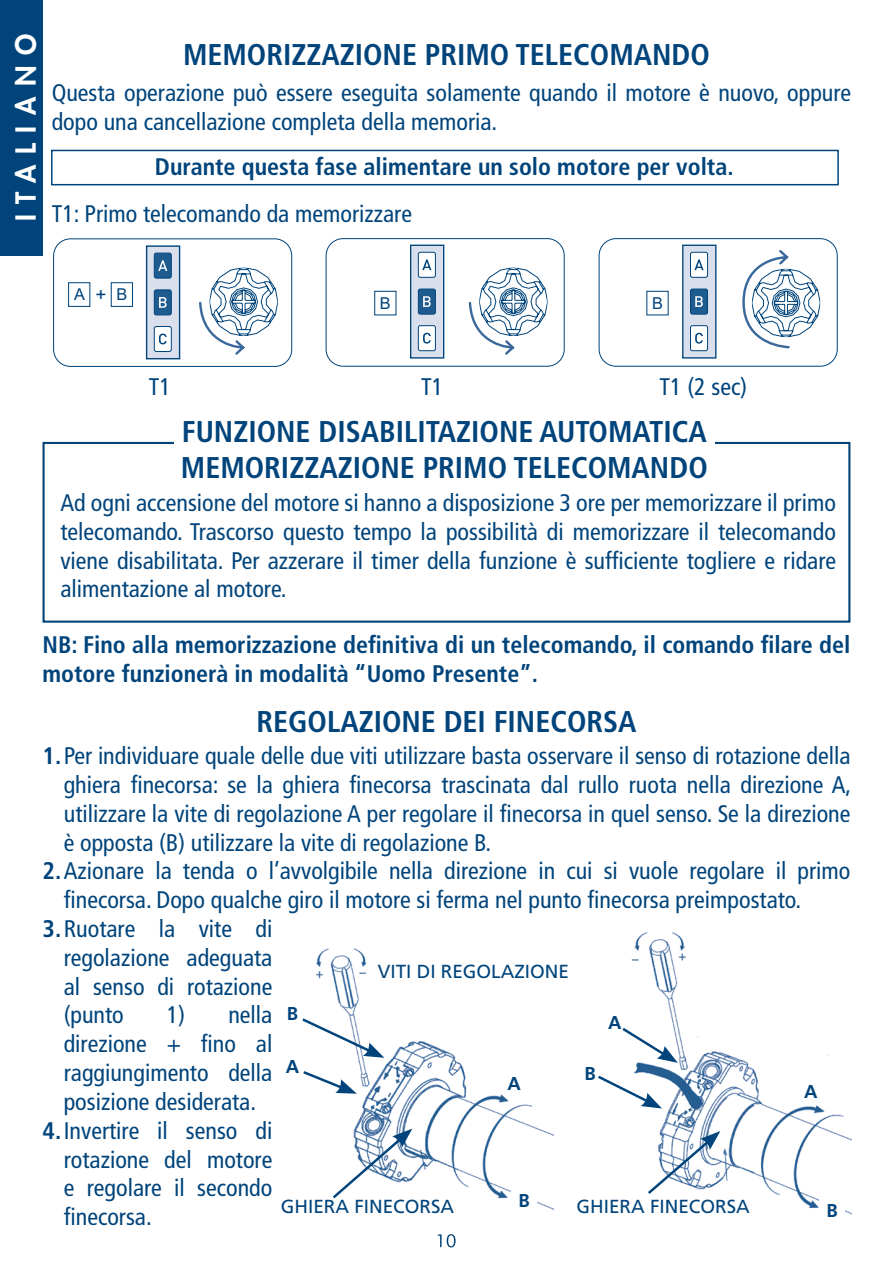
<style>
.page{position:relative;width:893px;height:1276px;background:#fff}
.page>*{position:absolute;margin:0;border:0;box-sizing:border-box;transform-origin:0 0}
.t1{font:700 condensed 30px/36px "Frutiger LT Std";color:#00447b}
.t2{font:800 27px "Futura Std";letter-spacing:.395em;color:#fff}
.t3{font:condensed 24px/28.8px "Frutiger LT Std";color:#00447b;text-align:justify}
.t4{font:700 condensed 24px/28.8px "Frutiger LT Std";color:#00447b}
.t5{font:18.9px "Frutiger LT Std";color:#00447b}
.t6{font:18.9px "Arial";color:#00447b}
.t7{font:700 18.6px "Frutiger LT Std";color:#00447b}
.t8{font:16.2px "Arial";color:#00447b}
.s1{font-weight:700}
</style>
<div class="page">
<div style="left:51px;top:150px;width:788px;height:35px;border:2px solid #00447b"></div>
<div style="left:0;top:0;width:43px;height:255px;background:#00447b"></div>
<div style="left:43px;top:442px;width:807px;height:180px;border:2px solid #00447b"></div>
<div style="left:174px;top:420px;width:540px;height:63px;background:#fff"></div>
<svg style="left:742px;top:250px;width:78px;height:99px"></svg>
<svg style="left:199px;top:267px;width:79px;height:88px"></svg>
<div style="left:53px;top:238px;width:239px;height:129px;border:1px solid #00447b;border-radius:17px"></div>
<svg style="left:468px;top:267px;width:80px;height:88px"></svg>
<div style="left:326px;top:238px;width:239px;height:129px;border:1px solid #00447b;border-radius:17px"></div>
<div style="left:599px;top:238px;width:239px;height:129px;border:1px solid #00447b;border-radius:17px"></div>
<div style="left:146px;top:245px;width:34px;height:114px;background:#d9dfec;border:1px solid #00447b"></div>
<div style="left:154px;top:253px;width:17px;height:25px;background:#1e5b8f;border-radius:2px"></div>
<div style="left:154px;top:253px;width:18px;height:26px;border:1px solid #00447b;border-radius:2px"></div>
<div style="left:154px;top:290px;width:17px;height:25px;background:#1e5b8f;border-radius:2px"></div>
<div style="left:154px;top:289px;width:18px;height:26px;border:1px solid #00447b;border-radius:2px"></div>
<div style="left:154px;top:326px;width:17px;height:25px;background:#fff;border-radius:2px"></div>
<div style="left:154px;top:326px;width:18px;height:26px;border:1px solid #00447b;border-radius:2px"></div>
<svg style="left:158px;top:260px;width:9px;height:11px"></svg>
<svg style="left:159px;top:297px;width:8px;height:11px"></svg>
<svg style="left:159px;top:333px;width:8px;height:11px"></svg>
<div style="left:68px;top:282px;width:22px;height:25px;border:1px solid #00447b"></div>
<div style="left:111px;top:282px;width:22px;height:25px;border:1px solid #00447b"></div>
<div style="left:374px;top:291px;width:22px;height:24px;border:1px solid #00447b"></div>
<div style="left:410px;top:245px;width:34px;height:113px;background:#d9dfec;border:1px solid #00447b"></div>
<div style="left:418px;top:252px;width:17px;height:25px;background:#fff;border-radius:2px"></div>
<div style="left:418px;top:252px;width:18px;height:26px;border:1px solid #00447b;border-radius:2px"></div>
<div style="left:418px;top:289px;width:17px;height:25px;background:#1e5b8f;border-radius:2px"></div>
<div style="left:418px;top:289px;width:18px;height:25px;border:1px solid #00447b;border-radius:2px"></div>
<div style="left:418px;top:326px;width:17px;height:25px;background:#fff;border-radius:2px"></div>
<div style="left:418px;top:325px;width:18px;height:26px;border:1px solid #00447b;border-radius:2px"></div>
<svg style="left:422px;top:259px;width:9px;height:11px"></svg>
<svg style="left:423px;top:296px;width:8px;height:11px"></svg>
<svg style="left:423px;top:333px;width:8px;height:10px"></svg>
<div style="left:682px;top:245px;width:34px;height:113px;background:#d9dfec;border:1px solid #00447b"></div>
<div style="left:690px;top:252px;width:17px;height:25px;background:#fff;border-radius:2px"></div>
<div style="left:690px;top:252px;width:18px;height:26px;border:1px solid #00447b;border-radius:2px"></div>
<div style="left:690px;top:289px;width:17px;height:25px;background:#1e5b8f;border-radius:2px"></div>
<div style="left:690px;top:289px;width:18px;height:25px;border:1px solid #00447b;border-radius:2px"></div>
<div style="left:690px;top:326px;width:17px;height:25px;background:#fff;border-radius:2px"></div>
<div style="left:690px;top:325px;width:18px;height:26px;border:1px solid #00447b;border-radius:2px"></div>
<svg style="left:694px;top:259px;width:10px;height:11px"></svg>
<svg style="left:695px;top:296px;width:8px;height:11px"></svg>
<svg style="left:695px;top:333px;width:8px;height:10px"></svg>
<svg style="left:437px;top:1234px;width:19px;height:13px"></svg>
<img style="left:316px;top:948px;width:238px;height:262px">
<img style="left:631px;top:932px;width:220px;height:282px">
<svg style="left:302px;top:1016px;width:82px;height:42px"></svg>
<svg style="left:303px;top:1069px;width:54px;height:24px"></svg>
<svg style="left:330px;top:1128px;width:82px;height:73px"></svg>
<svg style="left:645px;top:1131px;width:75px;height:65px"></svg>
<svg style="left:598px;top:1073px;width:64px;height:35px"></svg>
<svg style="left:622px;top:1025px;width:56px;height:38px"></svg>
<div style="left:819px;top:1199px;width:26px;height:22px;background:#fff"></div>
<div style="left:511px;top:1188px;width:26px;height:23px;background:#fff"></div>
<p class="t2" style="left:9px;top:221px;width:189px;rotate:-90deg">ITALIANO</p>
<p class="t1" style="left:183px;top:37px;width:528px">MEMORIZZAZIONE PRIMO TELECOMANDO</p>
<p class="t3" style="left:52px;top:79px;width:801px">Questa operazione può essere eseguita solamente quando il motore è nuovo, oppure dopo una cancellazione completa della memoria.</p>
<p class="t4" style="left:155px;top:152px;width:580px">Durante questa fase alimentare un solo motore per volta.</p>
<p class="t3" style="left:52px;top:199px;width:362px">T1: Primo telecomando da memorizzare</p>
<p class="t8" style="left:74px;top:284px;width:12px">A</p>
<p class="t6" style="left:96px;top:282px;width:12px">+</p>
<p class="t8" style="left:116px;top:284px;width:12px">B</p>
<p class="t8" style="left:380px;top:292px;width:12px">B</p>
<p class="t8" style="left:652px;top:292px;width:12px">B</p>
<p class="t3" style="left:149px;top:373px;width:24px">T1</p>
<p class="t3" style="left:421px;top:373px;width:24px">T1</p>
<p class="t3" style="left:660px;top:373px;width:89px">T1 (2 sec)</p>
<p class="t1" style="left:181px;top:414px;width:528px">FUNZIONE DISABILITAZIONE AUTOMATICA<br>MEMORIZZAZIONE PRIMO TELECOMANDO</p>
<p class="t3" style="left:60px;top:488px;width:777px">Ad ogni accensione del motore si hanno a disposizione 3 ore per memorizzare il primo telecomando. Trascorso questo tempo la possibilità di memorizzare il telecomando viene disabilitata. Per azzerare il timer della funzione è sufficiente togliere e ridare alimentazione al motore.</p>
<p class="t4" style="left:43px;top:631px;width:809px">NB: Fino alla memorizzazione definitiva di un telecomando, il comando filare del motore funzionerà in modalità “Uomo Presente”.</p>
<p class="t1" style="left:256px;top:703px;width:382px">REGOLAZIONE DEI FINECORSA</p>
<p class="t3" style="left:64px;top:741px;width:789px;text-indent:-21px"><span class="s1">1.</span>Per individuare quale delle due viti utilizzare basta osservare il senso di rotazione della ghiera finecorsa: se la ghiera finecorsa trascinata dal rullo ruota nella direzione A, utilizzare la vite di regolazione A per regolare il finecorsa in quel senso. Se la direzione è opposta (B) utilizzare la vite di regolazione B.</p>
<p class="t3" style="left:64px;top:857px;width:788px;text-indent:-21px"><span class="s1">2.</span>Azionare la tenda o l’avvolgibile nella direzione in cui si vuole regolare il primo finecorsa. Dopo qualche giro il motore si ferma nel punto finecorsa preimpostato.</p>
<p class="t3" style="left:64px;top:914px;width:210px;text-indent:-21px"><span class="s1">3.</span>Ruotare la vite di regolazione adeguata al senso di rotazione (punto</p>
<p class="t5" style="left:378px;top:960px;width:193px">VITI DI REGOLAZIONE</p>
<p class="t3" style="left:64px;top:1001px;width:210px;text-indent:103px">1) nella direzione + fino al raggiungimento della posizione desiderata.</p>
<p class="t3" style="left:64px;top:1116px;width:210px;text-indent:-21px"><span class="s1">4.</span>Invertire il senso di rotazione del motore e regolare il secondo finecorsa.</p>
<p class="t7" style="left:287px;top:1002px;width:13px">B</p>
<p class="t7" style="left:608px;top:1011px;width:15px">A</p>
<p class="t7" style="left:286px;top:1056px;width:15px">A</p>
<p class="t7" style="left:585px;top:1062px;width:13px">B</p>
<p class="t7" style="left:508px;top:1072px;width:15px">A</p>
<p class="t7" style="left:804px;top:1080px;width:15px">A</p>
<p class="t7" style="left:519px;top:1189px;width:13px">B</p>
<p class="t5" style="left:576px;top:1195px;width:175px">GHIERA FINECORSA</p>
<p class="t5" style="left:281px;top:1195px;width:175px">GHIERA FINECORSA</p>
<p class="t7" style="left:826px;top:1200px;width:13px">B</p>
</div>
